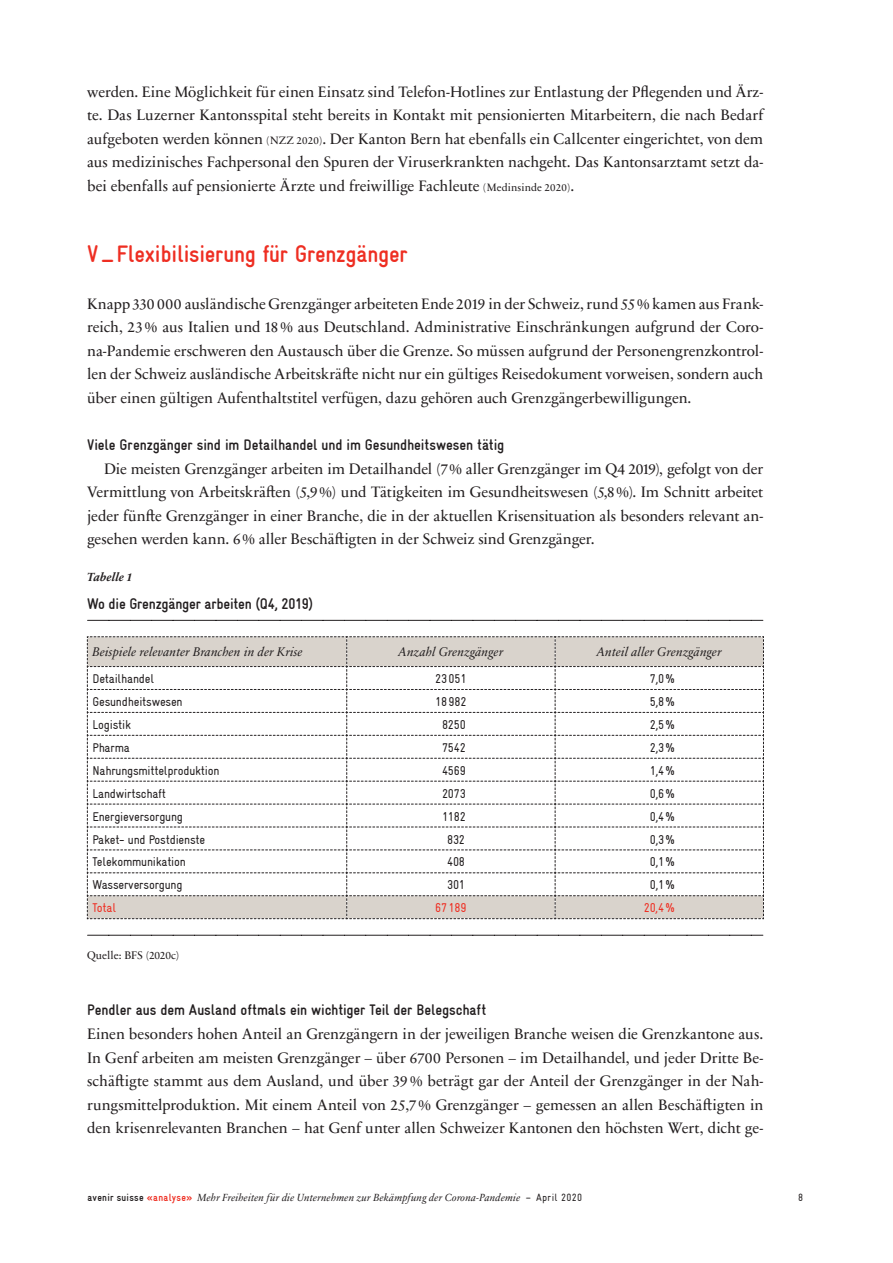
<style>
.page{position:relative;width:893px;height:1263px;background:#fff}
.page>*{position:absolute;margin:0;border:0;box-sizing:border-box;transform-origin:0 0}
.t1{font:700 condensed 24px "Gravur";letter-spacing:-.01em;color:#ee2e22}
.t2{font:15.3px/23.5px "Sabon Next LT Pro";letter-spacing:-.005em;color:#231f20;text-align:justify}
.t3{font:700 condensed 15.3px "Gravur";letter-spacing:-.01em;color:#231f20}
.t4{font:condensed 12.75px "Gravur";letter-spacing:-.015em;color:#231f20}
.t5{font:italic 12.75px "Sabon Next LT Pro";letter-spacing:.01em;color:#231f20}
.t6{font:condensed 12.75px "Gravur";letter-spacing:-.015em;color:#ee2e22}
.t7{font:italic 700 12px "Sabon Next LT Pro";letter-spacing:.005em;color:#231f20}
.t8{font:11.25px "Sabon Next LT Pro";letter-spacing:.005em;color:#231f20}
.t9{font:italic 10.5px "Sabon Next LT Pro";letter-spacing:.01em;color:#231f20}
.t10{font:condensed 10.5px "Gravur";color:#231f20}
.s1{font-size:10.8px}
.s2{font-family:"Gravur";font-weight:700;font-style:normal;font-stretch:condensed}
.s3{font-family:"Gravur";font-weight:700;font-style:normal;font-stretch:condensed;color:#ee2e22}
.s4{font-family:"Gravur";font-style:normal;font-stretch:condensed}
</style>
<div class="page">
<svg style="left:88px;top:620px;width:675px;height:1px"></svg>
<svg style="left:88px;top:935px;width:675px;height:1px"></svg>
<svg style="left:87px;top:636px;width:677px;height:283px"></svg>
<p class="t2" style="left:87px;top:79px;width:678px">werden. Eine Möglichkeit für einen Einsatz sind Telefon-Hotlines zur Entlastung der Pflegenden und Ärz&shy;te. Das Luzerner Kantonsspital steht bereits in Kontakt mit pensionierten Mitarbeitern, die nach Bedarf aufgeboten werden können <span class="s1">(NZZ 2020)</span>. Der Kanton Bern hat ebenfalls ein Callcenter eingerichtet, von dem aus medizinisches Fachpersonal den Spuren der Viruserkrankten nachgeht. Das Kantonsarztamt setzt da&shy;bei ebenfalls auf pensionierte Ärzte und freiwillige Fachleute <span class="s1">(Medinsinde 2020)</span>.</p>
<h1 class="t1" style="left:87px;top:240px;width:322px">V_Flexibilisierung für Grenzgänger</h1>
<p class="t2" style="left:87px;top:291px;width:678px">Knapp 330 000 ausländische Grenzgänger arbeiteten Ende 2019 in der Schweiz, rund 55 % kamen aus Frank&shy;reich, 23 % aus Italien und 18 % aus Deutschland. Administrative Einschränkungen aufgrund der Coro&shy;na-Pandemie erschweren den Austausch über die Grenze. So müssen aufgrund der Personengrenzkontrol&shy;len der Schweiz ausländische Arbeitskräfte nicht nur ein gültiges Reisedokument vorweisen, sondern auch über einen gültigen Aufenthaltstitel verfügen, dazu gehören auch Grenzgängerbewilligungen.</p>
<p class="t3" style="left:87px;top:436px;width:419px">Viele Grenzgänger sind im Detailhandel und im Gesundheitswesen tätig</p>
<p class="t2" style="left:87px;top:456px;width:678px;text-indent:17px">Die meisten Grenzgänger arbeiten im Detailhandel (7% aller Grenzgänger im Q4 2019), gefolgt von der Vermittlung von Arbeitskräften (5,9%) und Tätigkeiten im Gesundheitswesen (5,8%). Im Schnitt arbeitet jeder fünfte Grenzgänger in einer Branche, die in der aktuellen Krisensituation als besonders relevant an&shy;gesehen werden kann. 6% aller Beschäftigten in der Schweiz sind Grenzgänger.</p>
<p class="t7" style="left:87px;top:568px;width:46px">Tabelle 1</p>
<p class="t3" style="left:87px;top:596px;width:228px">Wo die Grenzgänger arbeiten (Q4, 2019)</p>
<p class="t5" style="left:92px;top:642px;width:212px">Beispiele relevanter Branchen in der Krise</p>
<p class="t5" style="left:399px;top:642px;width:106px">Anzahl Grenzgänger</p>
<p class="t5" style="left:597px;top:642px;width:126px">Anteil aller Grenzgänger</p>
<p class="t4" style="left:92px;top:671px;width:63px">Detailhandel</p>
<p class="t4" style="left:435px;top:671px;width:33px">23051</p>
<p class="t4" style="left:650px;top:671px;width:27px">7,0%</p>
<p class="t4" style="left:92px;top:694px;width:92px">Gesundheitswesen</p>
<p class="t4" style="left:435px;top:694px;width:33px">18982</p>
<p class="t4" style="left:650px;top:694px;width:27px">5,8%</p>
<p class="t4" style="left:92px;top:717px;width:40px">Logistik</p>
<p class="t4" style="left:442px;top:717px;width:25px">8250</p>
<p class="t4" style="left:650px;top:717px;width:27px">2,5%</p>
<p class="t4" style="left:92px;top:740px;width:39px">Pharma</p>
<p class="t4" style="left:442px;top:740px;width:25px">7542</p>
<p class="t4" style="left:650px;top:740px;width:27px">2,3%</p>
<p class="t4" style="left:92px;top:763px;width:129px">Nahrungsmittelproduktion</p>
<p class="t4" style="left:442px;top:763px;width:25px">4569</p>
<p class="t4" style="left:650px;top:763px;width:27px">1,4%</p>
<p class="t4" style="left:92px;top:786px;width:75px">Landwirtschaft</p>
<p class="t4" style="left:442px;top:786px;width:25px">2073</p>
<p class="t4" style="left:650px;top:786px;width:27px">0,6%</p>
<p class="t4" style="left:92px;top:809px;width:92px">Energieversorgung</p>
<p class="t4" style="left:442px;top:809px;width:25px">1182</p>
<p class="t4" style="left:650px;top:809px;width:27px">0,4%</p>
<p class="t4" style="left:92px;top:832px;width:114px">Paket- und Postdienste</p>
<p class="t4" style="left:447px;top:832px;width:19px">832</p>
<p class="t4" style="left:650px;top:832px;width:27px">0,3%</p>
<p class="t4" style="left:92px;top:855px;width:95px">Telekommunikation</p>
<p class="t4" style="left:447px;top:855px;width:19px">408</p>
<p class="t4" style="left:650px;top:855px;width:27px">0,1%</p>
<p class="t4" style="left:92px;top:878px;width:92px">Wasserversorgung</p>
<p class="t4" style="left:447px;top:878px;width:19px">301</p>
<p class="t4" style="left:650px;top:878px;width:27px">0,1%</p>
<p class="t6" style="left:92px;top:901px;width:25px">Total</p>
<p class="t6" style="left:435px;top:901px;width:33px">67189</p>
<p class="t6" style="left:644px;top:901px;width:33px">20,4%</p>
<p class="t8" style="left:87px;top:946px;width:94px">Quelle: BFS (2020c)</p>
<p class="t3" style="left:87px;top:1002px;width:401px">Pendler aus dem Ausland oftmals ein wichtiger Teil der Belegschaft</p>
<p class="t2" style="left:87px;top:1021px;width:678px">Einen besonders hohen Anteil an Grenzgängern in der jeweiligen Branche weisen die Grenzkantone aus.<br>In Genf arbeiten am meisten Grenzgänger – über 6700 Personen – im Detailhandel, und jeder Dritte Be&shy;schäftigte stammt aus dem Ausland, und über 39 % beträgt gar der Anteil der Grenzgänger in der Nah&shy;rungsmittelproduktion. Mit einem Anteil von 25,7 % Grenzgänger – gemessen an allen Beschäftigten in den krisenrelevanten Branchen – hat Genf unter allen Schweizer Kantonen den höchsten Wert, dicht ge-</p>
<p class="t9" style="left:88px;top:1190px;width:496px"><span class="s2">avenir suisse</span> <span class="s3">«analyse»</span> Mehr Freiheiten für die Unternehmen zur Bekämpfung der Corona-Pandemie <span class="s4">– April 2020</span></p>
<p class="t10" style="left:798px;top:1192px;width:7px">8</p>
</div>
